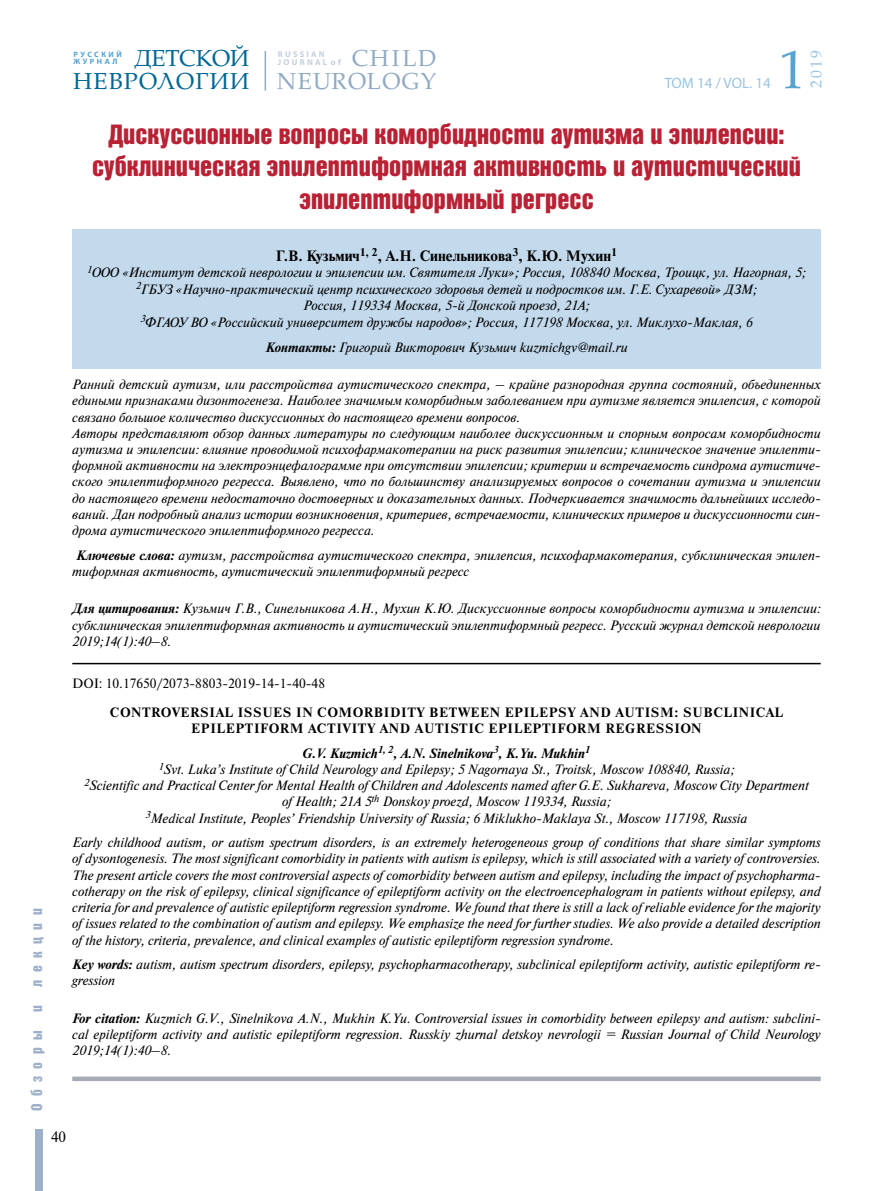
<style>
.page{position:relative;width:893px;height:1191px;background:#fff}
.page>*{position:absolute;margin:0;border:0;box-sizing:border-box;transform-origin:0 0}
.t1{font:54.75px "AG Palatial";color:#54a3d0}
.t2{font:27px/32.4px "Bastion Kontrast Alt C";color:#b82234;text-align:center}
.t3{font:23.1px/22.2px "AG Palatial";letter-spacing:.03em;color:#016696;text-align:right}
.t4{font:23.1px/22.2px "AG Palatial";letter-spacing:.06em;color:#91aac4;text-align:right}
.t5{font:15.75px "AG Palatial";color:#9ac3e1}
.t6{font:700 15px "Newton C";color:#000}
.t7{font:15px "Bastion Kontrast Alt C";letter-spacing:.5em;color:#9eafca}
.t8{font:15px "Myriad Pro";color:#9ac3e1}
.t9{font:15px "Newton C";color:#000}
.t10{font:italic 13.5px/16.2px "Newton C";color:#000}
.t11{font:700 13.5px "Newton C";letter-spacing:.19em;color:#000}
.t12{font:13.5px "Newton C";color:#000}
.t13{font:700 8.4px/8.4px "Myriad Pro";letter-spacing:.26em;color:#c4cfdd}
.t14{font:700 7.8px/7.8px "Myriad Pro";letter-spacing:.32em;color:#54a3d0}
.s1{font-weight:700}
</style>
<div class="page">
<div style="left:35px;top:1129px;width:7px;height:62px;background:#9eafca"></div>
<hr style="left:265px;top:51px;width:1px;height:40px;background:#91aac4">
<div style="left:72px;top:230px;width:749px;height:139px;background:#c3d9ec"></div>
<hr style="left:72px;top:663px;width:749px;height:1px;background:#000">
<div style="left:72px;top:1076px;width:749px;height:5px;background:#a7aab7"></div>
<p class="t7" style="left:29px;top:1111px;width:204px;rotate:-90deg">Обзоры и лекции</p>
<h3 class="t3" style="left:73px;top:48px;width:178px">ДЕТСКОЙ<br>НЕВРОЛОГИИ</h3>
<p class="t14" style="left:74px;top:50px;width:50px">РУССКИЙ<br>ЖУРНАЛ</p>
<h3 class="t4" style="left:277px;top:48px;width:161px">CHILD<br>NEUROLOGY</h3>
<p class="t13" style="left:278px;top:50px;width:64px">RUSSIAN<br>JOURNAL of</p>
<p class="t8" style="left:665px;top:74px;width:108px">ТОМ 14 / VOL. 14</p>
<h1 class="t1" style="left:779px;top:38px;width:29px">1</h1>
<p class="t5" style="left:807px;top:88px;width:40px;rotate:-90deg">2019</p>
<h2 class="t2" style="left:92px;top:118px;width:710px">Дискуссионные вопросы коморбидности аутизма и эпилепсии: субклиническая эпилептиформная активность и аутистический эпилептиформный регресс</h2>
<p class="t6" style="left:276px;top:247px;width:343px">Г.В. КУЗЬМИЧ<sup>1,</sup> <sup>2</sup>, А.Н. СИНЕЛЬНИКОВА<sup>3</sup>, К.Ю. МУХИН<sup>1</sup></p>
<p class="t10" style="left:87px;top:264px;width:720px;text-align:center"><sup>1</sup>ООО «Институт детской неврологии и эпилепсии им. Святителя Луки»; Россия, 108840 Москва, Троицк, ул. Нагорная, 5; <sup>2</sup>ГБУЗ «Научно-практический центр психического здоровья детей и подростков им. Г.Е. Сухаревой» ДЗМ;<br>Россия, 119334 Москва, 5-й Донской проезд, 21А;<br><sup>3</sup>ФГАОУ ВО «Российский университет дружбы народов»; Россия, 117198 Москва, ул. Миклухо-Маклая, 6</p>
<p class="t10" style="left:265px;top:339px;width:364px"><span class="s1">Контакты:</span> Григорий Викторович Кузьмич kuzmichgv@mail.ru</p>
<p class="t10" style="left:72px;top:376px;width:750px">Ранний детский аутизм, или расстройства аутистического спектра, – крайне разнородная группа состояний, объединенных едиными признаками дизонтогенеза. Наиболее значимым коморбидным заболеванием при аутизме является эпилепсия, с которой связано большое количество дискуссионных до настоящего времени вопросов.<br>Авторы представляют обзор данных литературы по следующим наиболее дискуссионным и спорным вопросам коморбидности аутизма и эпилепсии: влияние проводимой психофармакотерапии на риск развития эпилепсии; клиническое значение эпилепти&shy;формной активности на электроэнцефалограмме при отсутствии эпилепсии; критерии и встречаемость синдрома аутистиче&shy;ского эпилептиформного регресса. Выявлено, что по большинству анализируемых вопросов о сочетании аутизма и эпилепсии до настоящего времени недостаточно достоверных и доказательных данных. Подчеркивается значимость дальнейших исследо&shy;ваний. Дан подробный анализ истории возникновения, критериев, встречаемости, клинических примеров и дискуссионности син&shy;дрома аутистического эпилептиформного регресса.</p>
<p class="t10" style="left:72px;top:547px;width:750px"><span class="s1">Ключевые слова:</span> аутизм, расстройства аутистического спектра, эпилепсия, психофармакотерапия, субклиническая эпилеп&shy;тиформная активность, аутистический эпилептиформный регресс</p>
<p class="t10" style="left:72px;top:601px;width:750px;text-align:justify"><span class="s1">Для цитирования:</span> Кузьмич Г.В., Синельникова А.Н., Мухин К.Ю. Дискуссионные вопросы коморбидности аутизма и эпилепсии: субклиническая эпилептиформная активность и аутистический эпилептиформный регресс. Русский журнал детской неврологии 2019;14(1):40–8.</p>
<p class="t12" style="left:72px;top:676px;width:254px">DOI: 10.17650/2073-8803-2019-14-1-40-48</p>
<p class="t11" style="left:110px;top:704px;width:21px">CONTROVERSIAL</p>
<p class="t11" style="left:238px;top:704px;width:9px">ISS</p>
<p class="t11" style="left:263px;top:704px;width:66px">UESINCOMORBIDIT</p>
<p class="t11" style="left:417px;top:704px;width:23px">Y BET</p>
<p class="t11" style="left:458px;top:704px;width:24px">W EEN</p>
<p class="t11" style="left:505px;top:704px;width:10px">EPILEPS</p>
<p class="t11" style="left:568px;top:704px;width:24px">Y AND</p>
<p class="t11" style="left:615px;top:704px;width:31px">AUTISM</p>
<p class="t11" style="left:675px;top:704px;width:39px">: SUBCLINICAL</p>
<p class="t11" style="left:191px;top:721px;width:8px">EPILEPTIFORM</p>
<p class="t11" style="left:308px;top:721px;width:10px">ACTIVIT</p>
<p class="t11" style="left:367px;top:721px;width:24px">Y AND</p>
<p class="t11" style="left:415px;top:721px;width:30px">AUTISTIC</p>
<p class="t11" style="left:488px;top:721px;width:11px">EPILEPTIFORM</p>
<p class="t11" style="left:605px;top:721px;width:11px">REGRESSION</p>
<p class="t10" style="left:84px;top:745px;width:726px;text-align:center"><span class="s1">G.V. Kuzmich</span><sup>1,</sup> <sup>2</sup><span class="s1">, A.N. Sinelnikova</span><sup>3</sup><span class="s1">, K.Yu. Mukhin</span><sup>1<br></sup><sup>1</sup>Svt. Luka’s Institute of Child Neurology and Epilepsy; 5 Nagornaya St., Troitsk, Moscow 108840, Russia;<br><sup>2</sup>Scientific and Practical Center for Mental Health of Children and Adolescents named after G.E. Sukhareva, Moscow City Department of Health; 21A 5<sup>th</sup> Donskoy proezd, Moscow 119334, Russia;<br><sup>3</sup>Medical Institute, Peoples’ Friendship University of Russia; 6 Miklukho-Maklaya St., Moscow 117198, Russia</p>
<p class="t10" style="left:72px;top:834px;width:750px;text-align:justify">Early childhood autism, or autism spectrum disorders, is an extremely heterogeneous group of conditions that share similar symptoms of dysontogenesis. The most significant comorbidity in patients with autism is epilepsy, which is still associated with a variety of controversies.<br>The present article covers the most controversial aspects of comorbidity between autism and epilepsy, including the impact of psychopharma&shy;cotherapy on the risk of epilepsy, clinical significance of epileptiform activity on the electroencephalogram in patients without epilepsy, and criteria for and prevalence of autistic epileptiform regression syndrome. We found that there is still a lack of reliable evidence for the majority of issues related to the combination of autism and epilepsy. We emphasize the need for further studies. We also provide a detailed description of the history, criteria, prevalence, and clinical examples of autistic epileptiform regression syndrome.</p>
<p class="t10" style="left:72px;top:956px;width:750px"><span class="s1">Key words:</span> autism, autism spectrum disorders, epilepsy, psychopharmacotherapy, subclinical epileptiform activity, autistic epileptiform re&shy;gression</p>
<p class="t10" style="left:72px;top:1010px;width:750px"><span class="s1">For citation:</span> Kuzmich G.V., Sinelnikova A.N., Mukhin K.Yu. Controversial issues in comorbidity between epilepsy and autism: subclini&shy;cal epileptiform activity and autistic epileptiform regression. Russkiy zhurnal detskoy nevrologii = Russian Journal of Child Neurology<br>2019;14(1):40–8.</p>
<p class="t9" style="left:51px;top:1128px;width:17px">40</p>
</div>
